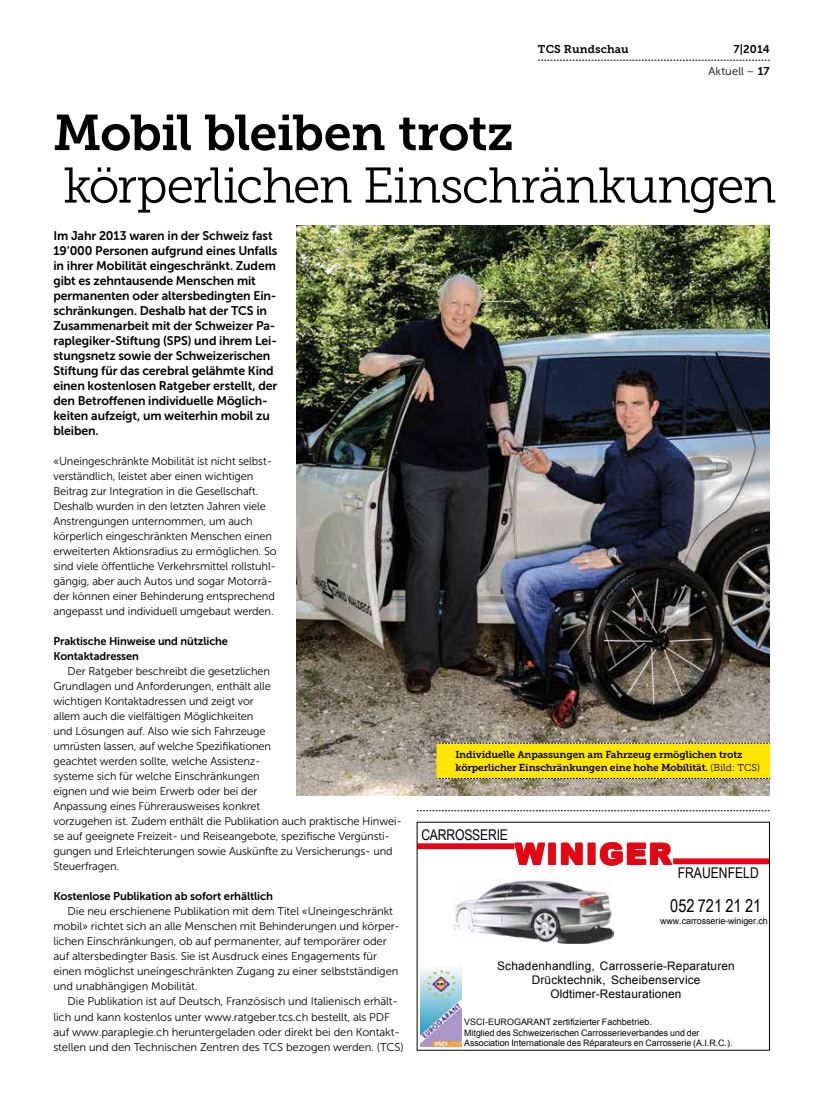
<style>
.page{position:relative;width:823px;height:1099px;background:#fff}
.page>*{position:absolute;margin:0;border:0;box-sizing:border-box;transform-origin:0 0}
.t1{font:50px "Museo Slab 300";letter-spacing:-.03em;color:#000}
.t2{font:50px "Museo Slab 700";letter-spacing:-.02em;color:#000}
.t3{font:17.75px "Arial Narrow";color:#000}
.t4{font:14.75px "Arial Narrow";letter-spacing:-.01em;color:#000}
.t5{font:12.5px/15px "Museo Sans 700";letter-spacing:-.01em;color:#000}
.t6{font:11.88px/14.2px "Arial";letter-spacing:.015em;color:#000;text-align:center}
.t7{font:11.25px/15px "Museo Sans 300";letter-spacing:-.01em;color:#000}
.t8{font:11.25px/15px "Museo Sans 700";letter-spacing:-.01em;color:#000}
.t9{font:11.25px "Museo Slab 700";letter-spacing:.01em;color:#000}
.t10{font:11.25px "Museo Sans 300";letter-spacing:.01em;color:#000}
.t11{font:10px/13.2px "Museo Slab 700";letter-spacing:-.01em;color:#000}
.t12{font:8.88px/10.6px "Arial";color:#000}
.s1{font-family:"Museo Sans 700"}
.s2{font-family:"Museo Slab 300"}
</style>
<div class="page">
<img style="left:453px;top:880px;width:160px;height:63px">
<div style="left:417px;top:843px;width:97px;height:6px;background:#e30613"></div>
<div style="left:672px;top:858px;width:97px;height:6px;background:#e30613"></div>
<img style="left:420px;top:965px;width:40px;height:81px">
<svg style="left:416px;top:810px;width:353px;height:1px"></svg>
<img style="left:296px;top:225px;width:473px;height:570px">
<svg style="left:436px;top:742px;width:333px;height:37px;background:#f4dd0a"></svg>
<p class="t9" style="left:537px;top:43px;width:92px">TCS Rundschau</p>
<p class="t8" style="left:733px;top:42px;width:38px">7|2014</p>
<p class="t10" style="left:708px;top:65px;width:63px">Aktuell – <span class="s1">17</span></p>
<h1 class="t2" style="left:53px;top:104px;width:462px">Mobil bleiben trotz</h1>
<h1 class="t1" style="left:63px;top:158px;width:714px">körperlichen Einschränkungen</h1>
<p class="t5" style="left:53px;top:228px;width:225px">Im Jahr 2013 waren in der Schweiz fast 19‘000 Personen aufgrund eines Unfalls in ihrer Mobilität eingeschränkt. Zudem gibt es zehntausende Menschen mit permanenten oder altersbedingten Ein&shy;schränkungen. Deshalb hat der TCS in Zusammenarbeit mit der Schweizer Pa&shy;raplegiker-Stiftung (SPS) und ihrem Lei&shy;stungsnetz sowie der Schweizerischen Stiftung für das cerebral gelähmte Kind einen kostenlosen Ratgeber erstellt, der den Betroffenen individuelle Möglich&shy;keiten aufzeigt, um weiterhin mobil zu bleiben.</p>
<p class="t7" style="left:53px;top:454px;width:225px">«Uneingeschränkte Mobilität ist nicht selbst&shy;verständlich, leistet aber einen wichtigen Beitrag zur Integration in die Gesellschaft.<br>Deshalb wurden in den letzten Jahren viele Anstrengungen unternommen, um auch körperlich eingeschränkten Menschen einen erweiterten Aktionsradius zu ermöglichen. So sind viele öffentliche Verkehrsmittel rollstuhl&shy;gängig, aber auch Autos und sogar Motorrä&shy;der können einer Behinderung entsprechend angepasst und individuell umgebaut werden.</p>
<p class="t8" style="left:53px;top:634px;width:176px">Praktische Hinweise und nützliche<br>Kontaktadressen</p>
<p class="t7" style="left:53px;top:664px;width:350px;text-indent:14px">Der Ratgeber beschreibt die gesetzlichen<br>Grundlagen und Anforderungen, enthält alle<br>wichtigen Kontaktadressen und zeigt vor<br>allem auch die vielfältigen Möglichkeiten<br>und Lösungen auf. Also wie sich Fahrzeuge<br>umrüsten lassen, auf welche Spezifikationen<br>geachtet werden sollte, welche Assistenz-<br>systeme sich für welche Einschränkungen<br>eignen und wie beim Erwerb oder bei der<br>Anpassung eines Führerausweises konkret<br>vorzugehen ist. Zudem enthält die Publikation auch praktische Hinwei&shy;se auf geeignete Freizeit- und Reiseangebote, spezifische Vergünsti&shy;gungen und Erleichterungen sowie Auskünfte zu Versicherungs- und Steuerfragen.</p>
<p class="t8" style="left:53px;top:889px;width:221px">Kostenlose Publikation ab sofort erhältlich</p>
<p class="t7" style="left:53px;top:904px;width:348px;text-indent:14px">Die neu erschienene Publikation mit dem Titel «Uneingeschränkt mobil» richtet sich an alle Menschen mit Behinderungen und körper&shy;lichen Einschränkungen, ob auf permanenter, auf temporärer oder auf altersbedingter Basis. Sie ist Ausdruck eines Engagements für einen möglichst uneingeschränkten Zugang zu einer selbstständigen und unabhängigen Mobilität.</p>
<p class="t7" style="left:53px;top:994px;width:351px;text-indent:14px">Die Publikation ist auf Deutsch, Französisch und Italienisch erhält&shy;lich und kann kostenlos unter www.ratgeber.tcs.ch bestellt, als PDF auf www.paraplegie.ch heruntergeladen oder direkt bei den Kontakt&shy;stellen und den Technischen Zentren des TCS bezogen werden. (TCS)</p>
<p class="t11" style="left:455px;top:747px;width:306px">Individuelle Anpassungen am Fahrzeug ermöglichen trotz körperlicher Einschränkungen eine hohe Mobilität. <span class="s2">(Bild: TCS)</span></p>
<h3 class="t4" style="left:421px;top:823px;width:88px">CARROSSERIE</h3>
<h3 class="t4" style="left:515px;top:862px;width:244px"><sup>WINIGER</sup> FRAUENFELD</h3>
<h2 class="t3" style="left:670px;top:892px;width:92px">052 721 21 21</h2>
<p class="t12" style="left:659px;top:915px;width:109px">www.carrosserie-winiger.ch</p>
<p class="t6" style="left:497px;top:958px;width:239px">Schadenhandling, Carrosserie-Reparaturen<br>Drücktechnik, Scheibenservice<br>Oldtimer-Restaurationen</p>
<p class="t12" style="left:464px;top:1016px;width:270px">VSCI-EUROGARANT zertifizierter Fachbetrieb.<br>Mitglied des Schweizerischen Carrosserieverbandes und der<br>Association Internationale des Réparateurs en Carrosserie (A.I.R.C.).</p>
</div>
